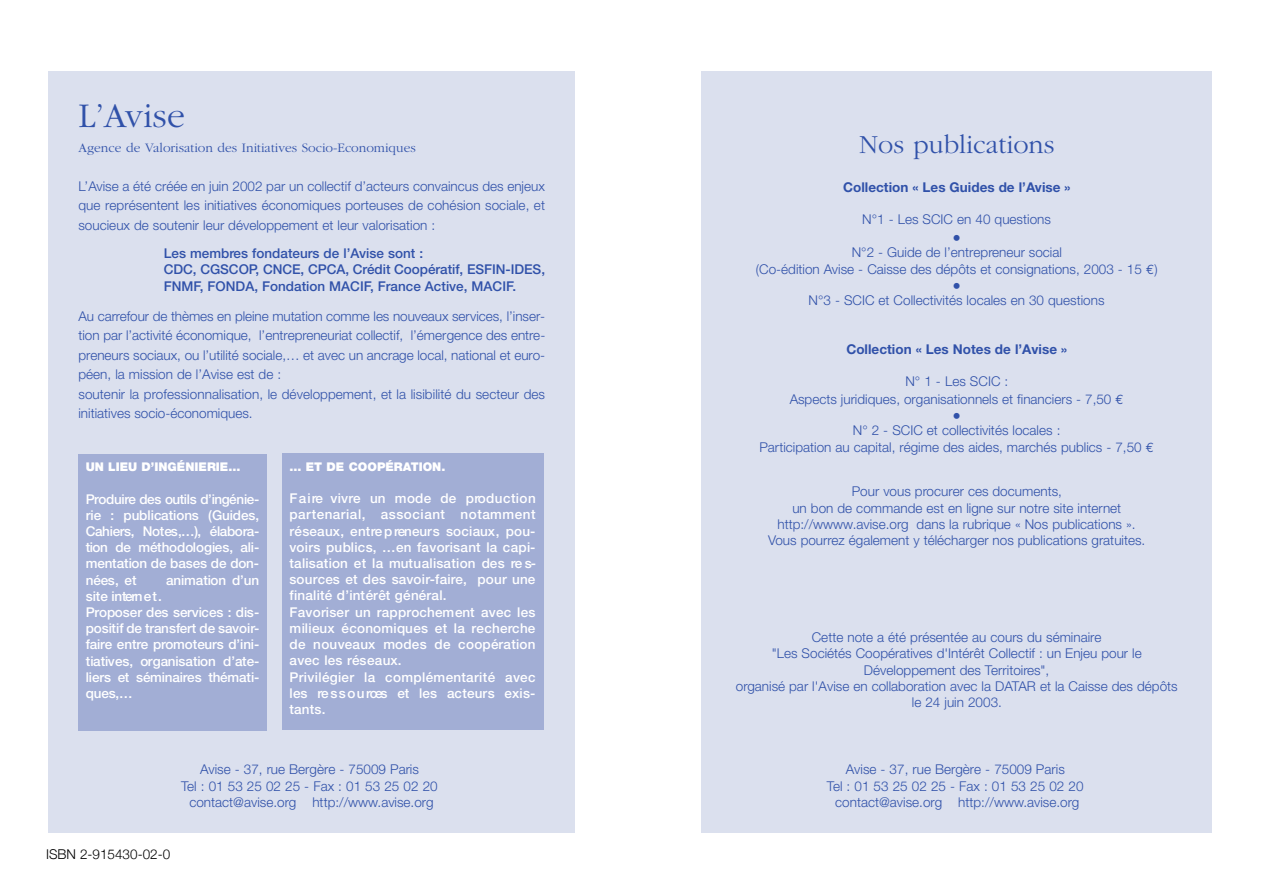
<style>
.page{position:relative;width:1263px;height:893px;background:#fff}
.page>*{position:absolute;margin:0;border:0;box-sizing:border-box;transform-origin:0 0}
.t1{font:300 36px "Garamond";color:#3051a9}
.t2{font:300 27px "Garamond";color:#3051a9}
.t3{font:300 13.5px/16.2px "Helvetica Neue";color:#3051a9;text-align:center}
.t4{font:500 13.5px/16.2px "Helvetica Neue";letter-spacing:.02em;color:#fff}
.t5{font:500 13.5px/16.2px "Helvetica Neue";color:#fff;text-align:justify}
.t6{font:500 13.5px/16.2px "Helvetica Neue";color:#3051a9}
.t7{font:700 13.5px "Helvetica Neue";color:#3051a9}
.t8{font:300 13.5px "Garamond";color:#3051a9}
.t9{font:300 13.5px "Helvetica Neue";color:#000}
.t10{font:900 12px "Helvetica Neue";color:#fff}
.s1{font-family:"Euro Mono";font-weight:400}
</style>
<div class="page">
<div style="left:49px;top:71px;width:526px;height:761px;background:#dbe0ee"></div>
<div style="left:78px;top:454px;width:189px;height:276px;background:#a2aed5"></div>
<div style="left:282px;top:453px;width:261px;height:277px;background:#a2aed5"></div>
<div style="left:702px;top:71px;width:510px;height:761px;background:#dbe0ee"></div>
<p class="t1" style="left:78px;top:101px;width:108px">L’Avise</p>
<p class="t8" style="left:78px;top:142px;width:339px">Agence de Valorisation des Initiatives Socio-Economiques</p>
<p class="t3" style="left:78px;top:178px;width:468px;line-height:19.5px;text-align:justify">L’Avise a été créée en juin 2002 par un collectif d’acteurs convaincus des enjeux que représentent les initiatives économiques porteuses de cohésion sociale, et soucieux de soutenir leur développement et leur valorisation :</p>
<p class="t6" style="left:164px;top:246px;width:383px">Les membres fondateurs de l’Avise sont :<br>CDC, CGSCOP, CNCE, CPCA, Crédit Coopératif, ESFIN-IDES,<br>FNMF, FONDA, Fondation MACIF, France Active, MACIF.</p>
<p class="t3" style="left:78px;top:307px;width:468px;line-height:19.5px;text-align:left">Au carrefour de thèmes en pleine mutation comme les nouveaux services, l’inser&shy;tion par l’activité économique, l’entrepreneuriat collectif, l’émergence des entre&shy;preneurs sociaux, ou l’utilité sociale,… et avec un ancrage local, national et euro&shy;péen, la mission de l’Avise est de :<br>soutenir la professionnalisation, le développement, et la lisibilité du secteur des initiatives socio-économiques.</p>
<p class="t10" style="left:86px;top:462px;width:156px">UN LIEU D’INGÉNIERIE…</p>
<p class="t5" style="left:86px;top:492px;width:175px">P ro d u ire des outils d’ingénie&shy;rie : publications (Guides, Cahiers, Notes,…), élabora&shy;tio n de méthodologies, ali&shy;mentation de bases de don&shy;nées, et</p>
<p class="t5" style="left:166px;top:573px;width:95px">animation d’un</p>
<p class="t5" style="left:86px;top:589px;width:175px;text-align:left">site intern e t .<br>P roposer des services : dis&shy;positif de transfert de savoir&shy;fa ire entre promoteurs d’ini&shy;tiatives, organisation d’ate&shy;liers et séminaires thémati&shy;q u e s ,…</p>
<p class="t10" style="left:289px;top:462px;width:157px">… ET DE COOPÉRATION.</p>
<p class="t4" style="left:289px;top:491px;width:248px">F a i re vivre un mode de pro d u c tio n p a rtenarial, associant notamment réseaux, entre p reneurs sociaux, pou&shy;voirs publics, …en favorisant la capi&shy;talisation et la mutualisation des re s&shy;s o u rces et des savoir- fa ire, pour une finalité d’intérêt général.<br>Favoriser un rapprochement avec les milieux économiques et la re c h e rc h e de nouveaux modes de coopération avec les réseaux.<br>Privilégier la complémentarité avec les re s s o u rces et les acteurs exis&shy;ta n ts .</p>
<p class="t2" style="left:859px;top:134px;width:197px">Nos publications</p>
<p class="t7" style="left:843px;top:182px;width:229px">Collection « Les Guides de l’Avise »</p>
<p class="t3" style="left:862px;top:213px;width:190px">N°1 - Les SCIC en 40 questions</p>
<p class="t3" style="left:756px;top:245px;width:403px;line-height:17.2px">N°2 - Guide de l’entrepreneur social<br>(Co-édition Avise - Caisse des dépôts et consignations, 2003 - 15 <span class="s1">€</span>)</p>
<p class="t3" style="left:809px;top:294px;width:297px">N°3 - SCIC et Collectivités locales en 30 questions</p>
<p class="t7" style="left:846px;top:344px;width:222px">Collection « Les Notes de l’Avise »</p>
<p class="t3" style="left:790px;top:374px;width:335px;line-height:17.2px">N° 1 - Les SCIC :<br>Aspects juridiques, organisationnels et financiers - 7,50 <span class="s1">€</span></p>
<p class="t3" style="left:760px;top:423px;width:396px;line-height:17.2px">N° 2 - SCIC et collectivités locales :<br>Participation au capital, régime des aides, marchés publics - 7,50 <span class="s1">€</span></p>
<p class="t3" style="left:768px;top:484px;width:379px">Pour vous procurer ces documents,<br>un bon de commande est en ligne sur notre site internet http://wwww.avise.org dans la rubrique « Nos publications ».<br>Vous pourrez également y télécharger nos publications gratuites.</p>
<p class="t3" style="left:736px;top:630px;width:443px">Cette note a été présentée au cours du séminaire<br>"Les Sociétés Coopératives d'Intérêt Collectif : un Enjeu pour le Développement des Territoires",<br>organisé par l'Avise en collaboration avec la DATAR et la Caisse des dépôts le 24 juin 2003.</p>
<p class="t3" style="left:181px;top:762px;width:258px">Avise - 37, rue Bergère - 75009 Paris<br>Tel : 01 53 25 02 25 - Fax : 01 53 25 02 20 contact@avise.org http://www.avise.org</p>
<p class="t3" style="left:827px;top:762px;width:258px">Avise - 37, rue Bergère - 75009 Paris<br>Tel : 01 53 25 02 25 - Fax : 01 53 25 02 20 contact@avise.org http://www.avise.org</p>
<p class="t9" style="left:46px;top:846px;width:126px">ISBN 2-915430-02-0</p>
</div>
